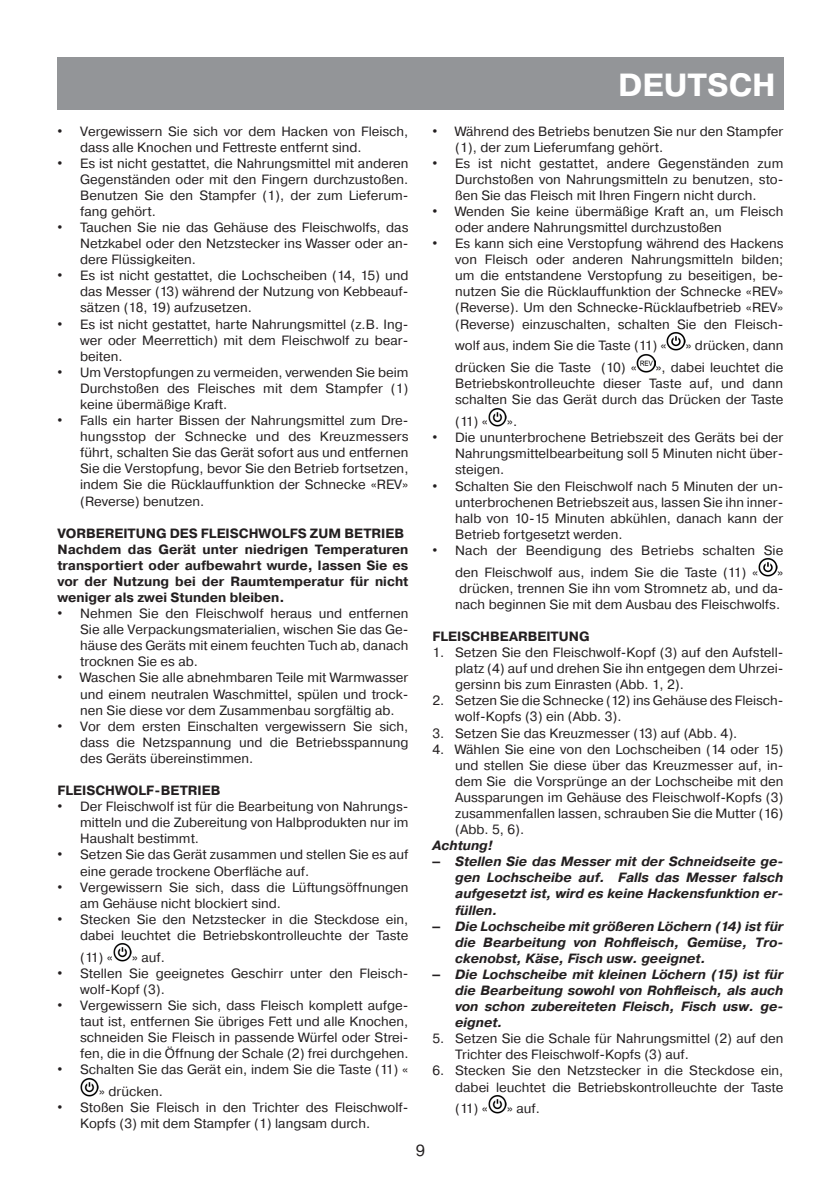
<style>
.page{position:relative;width:840px;height:1191px;background:#fff}
.page>*{position:absolute;margin:0;border:0;box-sizing:border-box;transform-origin:0 0}
.t1{font:700 32px "Pragmatica A";color:#fff}
.t2{font:16px "Pragmatica C";color:#231f20}
.t3{font:13.4px/16px "Pragmatica A";color:#231f20;text-align:justify}
.t4{font:italic 700 13.4px/16px "Pragmatica A";color:#231f20;text-align:justify}
.t5{font:700 13.4px/16px "Pragmatica A";color:#231f20}
.s1{font-family:"Arial";font-size:14px}
.s2{font-family:"Pragmatica C"}
</style>
<div class="page">
<div style="left:57px;top:57px;width:726px;height:53px;background:#939598"></div>
<img style="left:113px;top:943px;width:19px;height:18px">
<img style="left:80px;top:1078px;width:19px;height:18px">
<img style="left:666px;top:332px;width:19px;height:18px">
<img style="left:637px;top:354px;width:18px;height:18px">
<img style="left:488px;top:408px;width:19px;height:18px">
<img style="left:758px;top:558px;width:19px;height:18px">
<img style="left:488px;top:1095px;width:19px;height:18px">
<h1 class="t1" style="left:618px;top:65px;width:159px">DEUTSCH</h1>
<p class="t3" style="left:80px;top:123px;width:330px;text-indent:-23px"><span class="s1">•</span> Vergewissern Sie sich vor dem Hacken von Fleisch, dass alle Knochen und Fettreste entfernt sind.</p>
<p class="t3" style="left:80px;top:155px;width:330px;text-indent:-23px"><span class="s1">•</span> Es ist nicht gestattet, die Nahrungsmittel mit anderen Gegenständen oder mit den Fingern durchzustoßen.<br>Benutzen Sie den Stampfer (1), der zum Lieferum&shy;fang gehört.</p>
<p class="t3" style="left:80px;top:219px;width:330px;text-indent:-23px"><span class="s1">•</span> Tauchen Sie nie das Gehäuse des Fleischwolfs, das Netzkabel oder den Netzstecker ins Wasser oder an&shy;dere Flüssigkeiten.</p>
<p class="t3" style="left:80px;top:268px;width:330px;text-indent:-23px"><span class="s1">•</span> Es ist nicht gestattet, die Lochscheiben (14, 15) und das Messer (13) während der Nutzung von Kebbeauf&shy;sätzen (18, 19) aufzusetzen.</p>
<p class="t3" style="left:80px;top:316px;width:330px;text-indent:-23px"><span class="s1">•</span> Es ist nicht gestattet, harte Nahrungsmittel (z.B. Ing&shy;wer oder Meerrettich) mit dem Fleischwolf zu bear&shy;beiten.</p>
<p class="t3" style="left:80px;top:364px;width:330px;text-indent:-23px"><span class="s1">•</span> Um Verstopfungen zu vermeiden, verwenden Sie beim Durchstoßen des Fleisches mit dem Stampfer (1) keine übermäßige Kraft.</p>
<p class="t3" style="left:80px;top:412px;width:330px;text-indent:-23px"><span class="s1">•</span> Falls ein harter Bissen der Nahrungsmittel zum Dre&shy;hungsstop der Schnecke und des Kreuzmessers führt, schalten Sie das Gerät sofort aus und entfernen Sie die Verstopfung, bevor Sie den Betrieb fortsetzen, indem Sie die Rücklauffunktion der Schnecke «REV» (Reverse) benutzen.</p>
<p class="t5" style="left:57px;top:525px;width:352px">VORBEREITUNG DES FLEISCHWOLFS ZUM BETRIEB Nachdem das Gerät unter niedrigen Temperaturen transportiert oder aufbewahrt wurde, lassen Sie es vor der Nutzung bei der Raumtemperatur für nicht weniger als zwei Stunden bleiben.</p>
<p class="t3" style="left:80px;top:605px;width:330px;text-indent:-23px"><span class="s1">•</span> Nehmen Sie den Fleischwolf heraus und entfernen Sie alle Verpackungsmaterialien, wischen Sie das Ge&shy;häuse des Geräts mit einem feuchten Tuch ab, danach trocknen Sie es ab.</p>
<p class="t3" style="left:80px;top:670px;width:330px;text-indent:-23px"><span class="s1">•</span> Waschen Sie alle abnehmbaren Teile mit Warmwasser und einem neutralen Waschmittel, spülen und trock&shy;nen Sie diese vor dem Zusammenbau sorgfältig ab.</p>
<p class="t3" style="left:80px;top:718px;width:330px;text-indent:-23px"><span class="s1">•</span> Vor dem ersten Einschalten vergewissern Sie sich, dass die Netzspannung und die Betriebsspannung des Geräts übereinstimmen.</p>
<p class="t5" style="left:57px;top:782px;width:164px">FLEISCHWOLF-BETRIEB</p>
<p class="t3" style="left:80px;top:798px;width:330px;text-indent:-23px"><span class="s1">•</span> Der Fleischwolf ist für die Bearbeitung von Nahrungs&shy;mitteln und die Zubereitung von Halbprodukten nur im Haushalt bestimmt.</p>
<p class="t3" style="left:80px;top:846px;width:330px;text-indent:-23px"><span class="s1">•</span> Setzen Sie das Gerät zusammen und stellen Sie es auf eine gerade trockene Oberfläche auf.</p>
<p class="t3" style="left:80px;top:879px;width:330px;text-indent:-23px"><span class="s1">•</span> Vergewissern Sie sich, dass die Lüftungsöffnungen am Gehäuse nicht blockiert sind.</p>
<p class="t3" style="left:57px;top:911px;width:352px;text-align:right"><span class="s1">•</span> Stecken Sie den Netzstecker in die Steckdose ein, dabei leuchtet die Betriebskontrolleuchte der Taste</p>
<p class="t3" style="left:80px;top:949px;width:34px">(11) «</p>
<p class="t3" style="left:132px;top:949px;width:35px">» auf.</p>
<p class="t3" style="left:80px;top:965px;width:330px;text-indent:-23px"><span class="s1">•</span> Stellen Sie geeignetes Geschirr unter den Fleisch&shy;wolf-Kopf (3).</p>
<p class="t3" style="left:80px;top:997px;width:330px;text-indent:-23px"><span class="s1">•</span> Vergewissern Sie sich, dass Fleisch komplett aufge&shy;taut ist, entfernen Sie übriges Fett und alle Knochen, schneiden Sie Fleisch in passende Würfel oder Strei&shy;fen, die in die Öffnung der Schale (2) frei durchgehen.</p>
<p class="t3" style="left:99px;top:1058px;width:311px;line-height:21.8px;text-indent:-41px"><span class="s1">•</span> Schalten Sie das Gerät ein, indem Sie die Taste (11) « » drücken.</p>
<p class="t3" style="left:80px;top:1099px;width:330px;text-indent:-23px"><span class="s1">•</span> Stoßen Sie Fleisch in den Trichter des Fleischwolf-<br>Kopfs (3) mit dem Stampfer (1) langsam durch.</p>
<p class="t3" style="left:455px;top:123px;width:330px;text-indent:-23px"><span class="s1">•</span> Während des Betriebs benutzen Sie nur den Stampfer (1), der zum Lieferumfang gehört.</p>
<p class="t3" style="left:455px;top:155px;width:330px;text-indent:-23px"><span class="s1">•</span> Es ist nicht gestattet, andere Gegenständen zum Durchstoßen von Nahrungsmitteln zu benutzen, sto&shy;ßen Sie das Fleisch mit Ihren Fingern nicht durch.</p>
<p class="t3" style="left:455px;top:203px;width:330px;text-indent:-23px"><span class="s1">•</span> Wenden Sie keine übermäßige Kraft an, um Fleisch oder andere Nahrungsmittel durchzustoßen</p>
<p class="t3" style="left:455px;top:235px;width:330px;text-indent:-23px"><span class="s1">•</span> Es kann sich eine Verstopfung während des Hackens von Fleisch oder anderen Nahrungsmitteln bilden; um die entstandene Verstopfung zu beseitigen, be&shy;nutzen Sie die Rücklauffunktion der Schnecke «REV» (Reverse). Um den Schnecke-Rücklaufbetrieb «REV» (Reverse) einzuschalten, schalten Sie den Fleisch-</p>
<p class="t3" style="left:455px;top:338px;width:213px">wolf aus, indem Sie die Taste (11) «</p>
<p class="t3" style="left:685px;top:338px;width:99px">» drücken, dann</p>
<p class="t3" style="left:455px;top:359px;width:183px">drücken Sie die Taste (10) «</p>
<p class="t3" style="left:455px;top:359px;width:330px;text-indent:200px">», dabei leuchtet die Betriebskontrolleuchte dieser Taste auf, und dann schalten Sie das Gerät durch das Drücken der Taste</p>
<p class="t3" style="left:455px;top:413px;width:34px">(11) «</p>
<p class="t3" style="left:507px;top:413px;width:12px">».</p>
<p class="t3" style="left:455px;top:429px;width:330px;text-indent:-23px"><span class="s1">•</span> Die ununterbrochene Betriebszeit des Geräts bei der Nahrungsmittelbearbeitung soll 5 Minuten nicht über&shy;steigen.</p>
<p class="t3" style="left:455px;top:478px;width:330px;text-indent:-23px"><span class="s1">•</span> Schalten Sie den Fleischwolf nach 5 Minuten der un&shy;unterbrochenen Betriebszeit aus, lassen Sie ihn inner&shy;halb von 10-15 Minuten abkühlen, danach kann der Betrieb fortgesetzt werden.</p>
<p class="t3" style="left:432px;top:539px;width:352px;line-height:21.8px;text-align:center"><span class="s1">•</span> Nach der Beendigung des Betriebs schalten Sie den Fleischwolf aus, indem Sie die Taste (11) «</p>
<p class="t3" style="left:455px;top:564px;width:330px;text-indent:322px">» drücken, trennen Sie ihn vom Stromnetz ab, und da&shy;nach beginnen Sie mit dem Ausbau des Fleischwolfs.</p>
<p class="t5" style="left:432px;top:628px;width:159px">FLEISCHBEARBEITUNG</p>
<p class="t3" style="left:455px;top:644px;width:330px;text-indent:-23px"><span class="s2">1.</span> Setzen Sie den Fleischwolf-Kopf (3) auf den Aufstell&shy;platz (4) auf und drehen Sie ihn entgegen dem Uhrzei&shy;gersinn bis zum Einrasten (Abb. 1, 2).</p>
<p class="t3" style="left:455px;top:692px;width:330px;text-indent:-23px"><span class="s2">2.</span> Setzen Sie die Schnecke (12) ins Gehäuse des Fleisch&shy;wolf-Kopfs (3) ein (Abb. 3).</p>
<p class="t3" style="left:432px;top:725px;width:306px"><span class="s2">3.</span> Setzen Sie das Kreuzmesser (13) auf (Abb. 4).</p>
<p class="t3" style="left:455px;top:741px;width:330px;text-indent:-23px"><span class="s2">4.</span> Wählen Sie eine von den Lochscheiben (14 oder 15) und stellen Sie diese über das Kreuzmesser auf, in&shy;dem Sie die Vorsprünge an der Lochscheibe mit den Aussparungen im Gehäuse des Fleischwolf-Kopfs (3) zusammenfallen lassen, schrauben Sie die Mutter (16) (Abb. 5, 6).</p>
<p class="t4" style="left:432px;top:837px;width:62px">Achtung!</p>
<p class="t4" style="left:455px;top:853px;width:330px;text-indent:-23px"><span class="s1">–</span> Stellen Sie das Messer mit der Schneidseite ge&shy;gen Lochscheibe auf. Falls das Messer falsch aufgesetzt ist, wird es keine Hackensfunktion er&shy;füllen.</p>
<p class="t4" style="left:455px;top:918px;width:330px;text-indent:-23px"><span class="s1">–</span> Die Lochscheibe mit größeren Löchern (14) ist für die Bearbeitung von Rohfleisch, Gemüse, Tro&shy;ckenobst, Käse, Fisch usw. geeignet.</p>
<p class="t4" style="left:455px;top:966px;width:330px;text-indent:-23px"><span class="s1">–</span> Die Lochscheibe mit kleinen Löchern (15) ist für die Bearbeitung sowohl von Rohfleisch, als auch von schon zubereiteten Fleisch, Fisch usw. ge&shy;eignet.</p>
<p class="t3" style="left:455px;top:1030px;width:330px;text-indent:-23px"><span class="s2">5.</span> Setzen Sie die Schale für Nahrungsmittel (2) auf den<br>Trichter des Fleischwolf-Kopfs (3) auf.</p>
<p class="t3" style="left:432px;top:1062px;width:352px;text-align:right"><span class="s2">6.</span> Stecken Sie den Netzstecker in die Steckdose ein, dabei leuchtet die Betriebskontrolleuchte der Taste</p>
<p class="t3" style="left:455px;top:1100px;width:34px">(11) «</p>
<p class="t3" style="left:507px;top:1100px;width:35px">» auf.</p>
<p class="t2" style="left:416px;top:1141px;width:11px">9</p>
</div>
